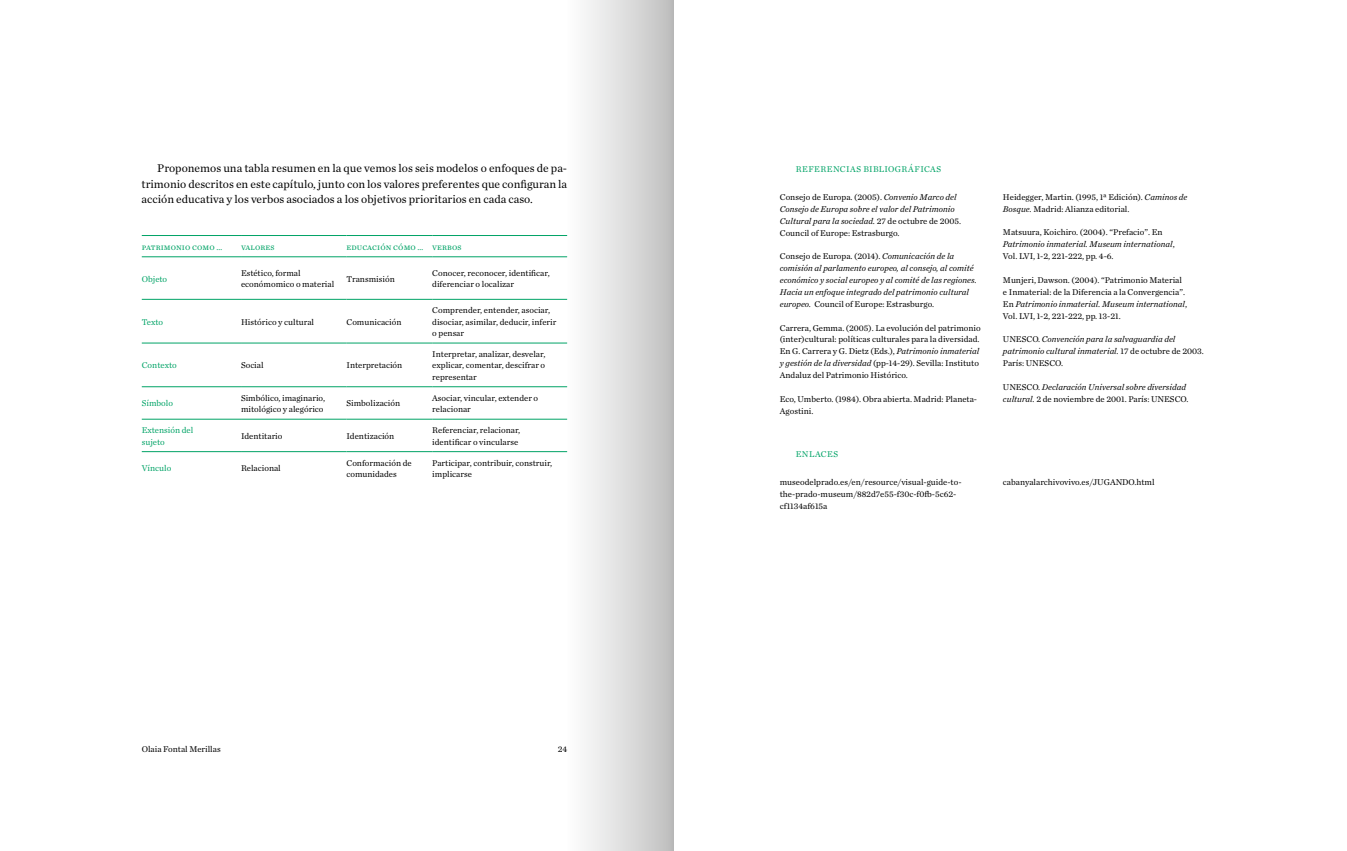
<style>
.page{position:relative;width:1347px;height:851px;background:#fff}
.page>*{position:absolute;margin:0;border:0;box-sizing:border-box;transform-origin:0 0}
.t1{font:11.62px/15.9px "Chronicle Text G1";color:#000;text-align:justify}
.t2{font:8.75px/11.9px "Chronicle Text G1";color:#000}
.t3{font:italic 8.75px/11.9px "Chronicle Text G1";letter-spacing:.005em;color:#000}
.t4{font:8.75px/11.2px "Chronicle Text G1";letter-spacing:.01em;color:#00a366}
.t5{font:8.75px "Chronicle Text G1";letter-spacing:.045em;color:#00a366}
.t6{font:8.75px "Chronicle Text G1";letter-spacing:.055em;color:#00a366}
.s1{font-style:normal}
.s2{font-style:italic}
</style>
<div class="page">
<div style="left:546px;top:0;width:127px;height:850px;background:linear-gradient(to right,#fff,#c2c2c2)"></div>
<hr style="left:142px;top:235px;width:99px;height:1px;background:#00a366">
<hr style="left:241px;top:235px;width:105px;height:1px;background:#00a366">
<hr style="left:346px;top:235px;width:86px;height:1px;background:#00a366">
<hr style="left:432px;top:235px;width:135px;height:1px;background:#00a366">
<hr style="left:142px;top:256px;width:99px;height:1px;background:#00a366">
<hr style="left:241px;top:256px;width:105px;height:1px;background:#00a366">
<hr style="left:346px;top:256px;width:86px;height:1px;background:#00a366">
<hr style="left:432px;top:256px;width:135px;height:1px;background:#00a366">
<hr style="left:142px;top:299px;width:99px;height:1px;background:#00a366">
<hr style="left:241px;top:299px;width:105px;height:1px;background:#00a366">
<hr style="left:346px;top:299px;width:86px;height:1px;background:#00a366">
<hr style="left:432px;top:299px;width:135px;height:1px;background:#00a366">
<hr style="left:142px;top:343px;width:99px;height:1px;background:#00a366">
<hr style="left:241px;top:343px;width:105px;height:1px;background:#00a366">
<hr style="left:346px;top:343px;width:86px;height:1px;background:#00a366">
<hr style="left:432px;top:343px;width:135px;height:1px;background:#00a366">
<hr style="left:142px;top:386px;width:99px;height:1px;background:#00a366">
<hr style="left:241px;top:386px;width:105px;height:1px;background:#00a366">
<hr style="left:346px;top:386px;width:86px;height:1px;background:#00a366">
<hr style="left:432px;top:386px;width:135px;height:1px;background:#00a366">
<hr style="left:142px;top:419px;width:99px;height:1px;background:#00a366">
<hr style="left:241px;top:419px;width:105px;height:1px;background:#00a366">
<hr style="left:346px;top:419px;width:86px;height:1px;background:#00a366">
<hr style="left:432px;top:419px;width:135px;height:1px;background:#00a366">
<hr style="left:142px;top:451px;width:99px;height:1px;background:#00a366">
<hr style="left:241px;top:451px;width:105px;height:1px;background:#00a366">
<hr style="left:346px;top:451px;width:86px;height:1px;background:#00a366">
<hr style="left:432px;top:451px;width:135px;height:1px;background:#00a366">
<p class="t1" style="left:142px;top:159px;width:427px;text-indent:16px">Proponemos una tabla resumen en la que vemos los seis modelos o enfoques de pa&shy;trimonio descritos en este capítulo, junto con los valores preferentes que configuran la acción educativa y los verbos asociados a los objetivos prioritarios en cada caso.</p>
<p class="t4" style="left:142px;top:240px;width:82px">patrimonio como …</p>
<p class="t4" style="left:241px;top:240px;width:35px">valores</p>
<p class="t4" style="left:346px;top:240px;width:117px">educación cómo … verbos</p>
<p class="t4" style="left:142px;top:272px;width:27px">Objeto</p>
<p class="t2" style="left:241px;top:267px;width:95px;line-height:11.2px">Estético, formal económomico o material</p>
<p class="t2" style="left:346px;top:272px;width:50px">Transmisión</p>
<p class="t2" style="left:432px;top:267px;width:119px;line-height:11.2px">Conocer, reconocer, identificar, diferenciar o localizar</p>
<p class="t4" style="left:142px;top:315px;width:23px">Texto</p>
<p class="t2" style="left:241px;top:315px;width:75px">Histórico y cultural</p>
<p class="t2" style="left:346px;top:315px;width:57px">Comunicación</p>
<p class="t2" style="left:432px;top:304px;width:126px;line-height:11.2px">Comprender, entender, asociar, disociar, asimilar, deducir, inferir o pensar</p>
<p class="t4" style="left:142px;top:359px;width:37px">Contexto</p>
<p class="t2" style="left:241px;top:359px;width:24px">Social</p>
<p class="t2" style="left:346px;top:359px;width:57px">Interpretación</p>
<p class="t2" style="left:432px;top:348px;width:115px;line-height:11.2px;text-align:justify">Interpretar, analizar, desvelar, explicar, comentar, descifrar o representar</p>
<p class="t4" style="left:142px;top:397px;width:33px">Símbolo</p>
<p class="t2" style="left:241px;top:392px;width:85px;line-height:11.2px">Simbólico, imaginario, mitológico y alegórico</p>
<p class="t2" style="left:346px;top:397px;width:55px">Simbolización</p>
<p class="t2" style="left:432px;top:392px;width:107px;line-height:11.2px">Asociar, vincular, extender o relacionar</p>
<p class="t4" style="left:142px;top:424px;width:53px">Extensión del sujeto</p>
<p class="t2" style="left:241px;top:429px;width:43px">Identitario</p>
<p class="t2" style="left:346px;top:429px;width:49px">Identización</p>
<p class="t2" style="left:432px;top:424px;width:89px;line-height:11.2px">Referenciar, relacionar, identificar o vincularse</p>
<p class="t4" style="left:142px;top:462px;width:31px">Vínculo</p>
<p class="t2" style="left:241px;top:462px;width:41px">Relacional</p>
<p class="t2" style="left:346px;top:456px;width:67px;line-height:11.2px">Conformación de comunidades</p>
<p class="t2" style="left:432px;top:456px;width:122px;line-height:11.2px">Participar, contribuir, construir, implicarse</p>
<p class="t2" style="left:142px;top:742px;width:80px">Olaia Fontal Merillas</p>
<p class="t2" style="left:557px;top:742px;width:11px">24</p>
<p class="t5" style="left:795px;top:162px;width:147px">REFERENCIAS BIBLIOGRÁFICAS</p>
<p class="t3" style="left:780px;top:190px;width:183px"><span class="s1">Consejo de Europa. (2005).</span> Convenio Marco del Consejo de Europa sobre el valor del Patrimonio Cultural para la sociedad. <span class="s1">27 de octubre de 2005.<br>Council of Europe: Estrasburgo.</span></p>
<p class="t3" style="left:780px;top:250px;width:198px"><span class="s1">Consejo de Europa. (2014).</span> Comunicación de la comisión al parlamento europeo, al consejo, al comité económico y social europeo y al comité de las regiones.<br>Hacia un enfoque integrado del patrimonio cultural europeo. <span class="s1">Council of Europe: Estrasburgo.</span></p>
<p class="t2" style="left:780px;top:321px;width:202px">Carrera, Gemma. (2005). La evolución del patrimonio (inter)cultural: políticas culturales para la diversidad.<br>En G. Carrera y G. Dietz (Eds.), <span class="s2">Patrimonio inmaterial y gestión de la diversidad</span> (pp-14-29). Sevilla: Instituto Andaluz del Patrimonio Histórico.</p>
<p class="t2" style="left:780px;top:392px;width:199px">Eco, Umberto. (1984). Obra abierta. Madrid: Planeta-<br>Agostini.</p>
<p class="t2" style="left:1003px;top:190px;width:186px">Heidegger, Martin. (1995, 1ª Edición). <span class="s2">Caminos de<br>Bosque.</span> Madrid: Alianza editorial.</p>
<p class="t2" style="left:1003px;top:226px;width:173px">Matsuura, Koichiro. (2004). “Prefacio”. En<br><span class="s2">Patrimonio inmaterial. Museum international</span>,<br>Vol. LVI, 1-2, 221-222, pp. 4-6.</p>
<p class="t2" style="left:1003px;top:273px;width:186px">Munjeri, Dawson. (2004). “Patrimonio Material e Inmaterial: de la Diferencia a la Convergencia”.<br>En <span class="s2">Patrimonio inmaterial. Museum international</span>, Vol. LVI, 1-2, 221-222, pp. 13-21.</p>
<p class="t3" style="left:1003px;top:333px;width:202px"><span class="s1">UNESCO.</span> Convención para la salvaguardia del patrimonio cultural inmaterial. <span class="s1">17 de octubre de 2003.<br>París: UNESCO.</span></p>
<p class="t3" style="left:1003px;top:380px;width:187px"><span class="s1">UNESCO.</span> Declaración Universal sobre diversidad cultural. <span class="s1">2 de noviembre de 2001. París: UNESCO.</span></p>
<p class="t6" style="left:795px;top:448px;width:44px">ENLACES</p>
<p class="t2" style="left:780px;top:476px;width:183px">museodelprado.es/en/resource/visual-guide-to&shy;the-prado-museum/882d7e55-f30c-f0fb-5c62- cf1134af615a</p>
<p class="t2" style="left:1003px;top:476px;width:153px">cabanyalarchivovivo.es/JUGANDO.html</p>
</div>
